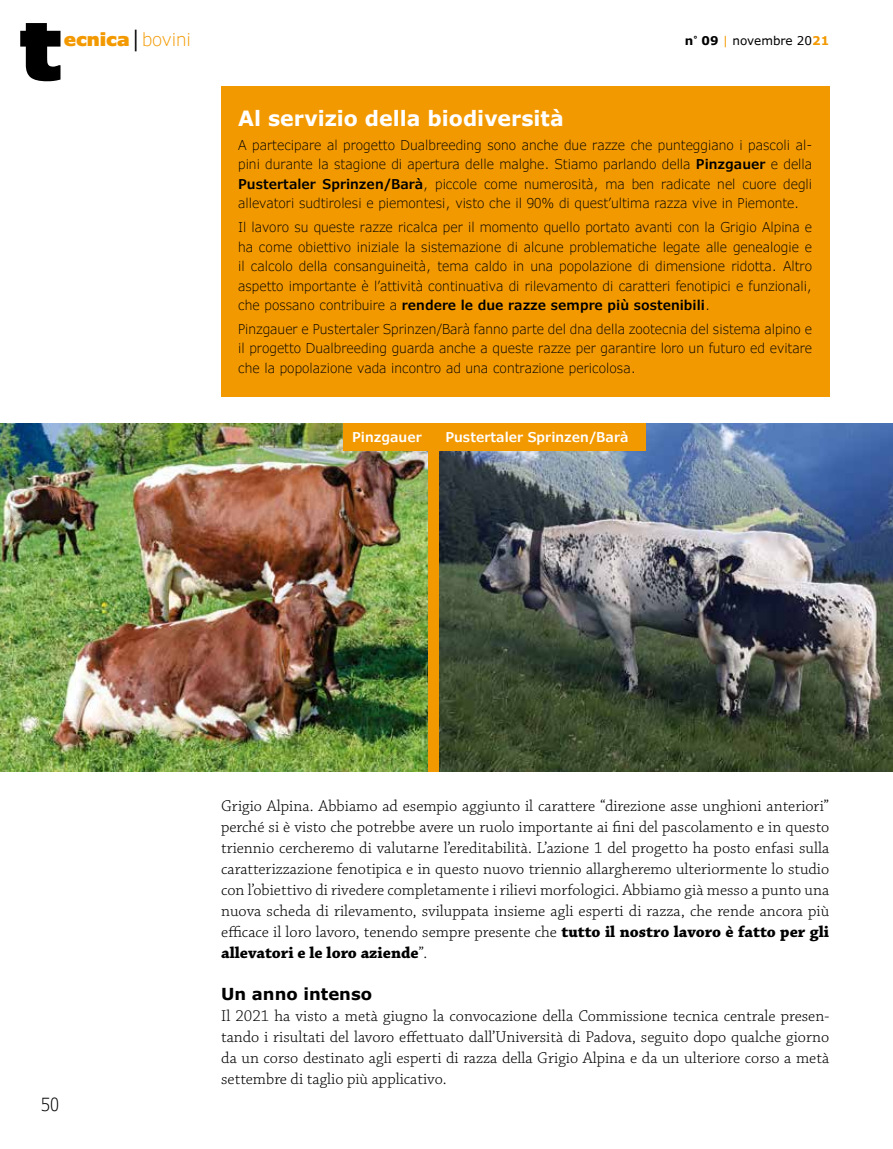
<style>
.page{position:relative;width:893px;height:1149px;background:#fff}
.page>*{position:absolute;margin:0;border:0;box-sizing:border-box;transform-origin:0 0}
.t1{font:700 21px "Verdana Pro";color:#fff}
.t2{font:900 18px "Verdana Pro";letter-spacing:-.01em;color:#f39900}
.t3{font:300 condensed 18px "Verdana Pro";color:#000}
.t4{font:300 16.5px/21px "Chaparral Pro";color:#000;text-align:justify}
.t5{font:700 16.5px "Verdana Pro";color:#000}
.t6{font:300 13.5px/19.5px "Verdana Pro";color:#000;text-align:justify}
.t7{font:600 13.5px "Verdana Pro";color:#fff}
.t8{font:12px "Verdana Pro";color:#000}
.s1{color:#000}
.s2{font-weight:300}
.s3{font-weight:700}
.s4{color:#f39900}
.s5{font-weight:700;color:#f39900}
.s6{font-weight:600}
</style>
<div class="page">
<div style="left:221px;top:86px;width:608px;height:311px;background:#f39900"></div>
<hr style="left:892px;top:86px;width:1px;height:408px;background:#f39900">
<div style="left:426px;top:423px;width:467px;height:348px;background:#f39900"></div>
<img style="left:440px;top:423px;width:453px;height:348px">
<img style="left:0;top:423px;width:428px;height:347px">
<div style="left:344px;top:423px;width:86px;height:27px;background:#f39900"></div>
<div style="left:437px;top:423px;width:208px;height:27px;background:#f39900"></div>
<svg style="left:20px;top:23px;width:41px;height:58px"></svg>
<h2 class="t2" style="left:64px;top:27px;width:129px">ecnica<span class="s1">│</span><span class="s2">bovini</span></h2>
<p class="t8" style="left:685px;top:33px;width:146px"><span class="s3">n</span><sup>°</sup> <span class="s3">09</span> <span class="s4">|</span> novembre 20<span class="s5">21</span></p>
<h1 class="t1" style="left:238px;top:105px;width:327px">Al servizio della biodiversità</h1>
<p class="t6" style="left:238px;top:135px;width:576px">A partecipare al progetto Dualbreeding sono anche due razze che punteggiano i pascoli al&shy;pini durante la stagione di apertura delle malghe. Stiamo parlando della <span class="s6">Pinzgauer</span> e della <span class="s6">Pustertaler Sprinzen/Barà</span>, piccole come numerosità, ma ben radicate nel cuore degli allevatori sudtirolesi e piemontesi, visto che il 90% di quest’ultima razza vive in Piemonte.</p>
<p class="t6" style="left:238px;top:218px;width:575px">Il lavoro su queste razze ricalca per il momento quello portato avanti con la Grigio Alpina e ha come obiettivo iniziale la sistemazione di alcune problematiche legate alle genealogie e il calcolo della consanguineità, tema caldo in una popolazione di dimensione ridotta. Altro aspetto importante è l’attività continuativa di rilevamento di caratteri fenotipici e funzionali, che possano contribuire a <span class="s6">rendere le due razze sempre più sostenibili</span>.</p>
<p class="t6" style="left:238px;top:319px;width:576px">Pinzgauer e Pustertaler Sprinzen/Barà fanno parte del dna della zootecnia del sistema alpino e il progetto Dualbreeding guarda anche a queste razze per garantire loro un futuro ed evitare che la popolazione vada incontro ad una contrazione pericolosa.</p>
<p class="t7" style="left:352px;top:428px;width:71px">Pinzgauer</p>
<p class="t7" style="left:445px;top:428px;width:184px">Pustertaler Sprinzen/Barà</p>
<h2 class="t3" style="left:41px;top:1092px;width:19px">50</h2>
<p class="t4" style="left:221px;top:796px;width:610px">Grigio Alpina. Abbiamo ad esempio aggiunto il carattere “direzione asse unghioni anteriori” perché si è visto che potrebbe avere un ruolo importante ai fini del pascolamento e in questo triennio cercheremo di valutarne l’ereditabilità. L’azione 1 del progetto ha posto enfasi sulla caratterizzazione fenotipica e in questo nuovo triennio allargheremo ulteriormente lo studio con l’obiettivo di rivedere completamente i rilievi morfologici. Abbiamo già messo a punto una nuova scheda di rilevamento, sviluppata insieme agli esperti di razza, che rende ancora più efficace il loro lavoro, tenendo sempre presente che <span class="s3">tutto il nostro lavoro è fatto per gli allevatori e le loro aziende</span>”.</p>
<p class="t5" style="left:221px;top:983px;width:153px">Un anno intenso</p>
<p class="t4" style="left:221px;top:1006px;width:610px">Il 2021 ha visto a metà giugno la convocazione della Commissione tecnica centrale presen&shy;tando i risultati del lavoro effettuato dall’Università di Padova, seguito dopo qualche giorno da un corso destinato agli esperti di razza della Grigio Alpina e da un ulteriore corso a metà settembre di taglio più applicativo.</p>
</div>
